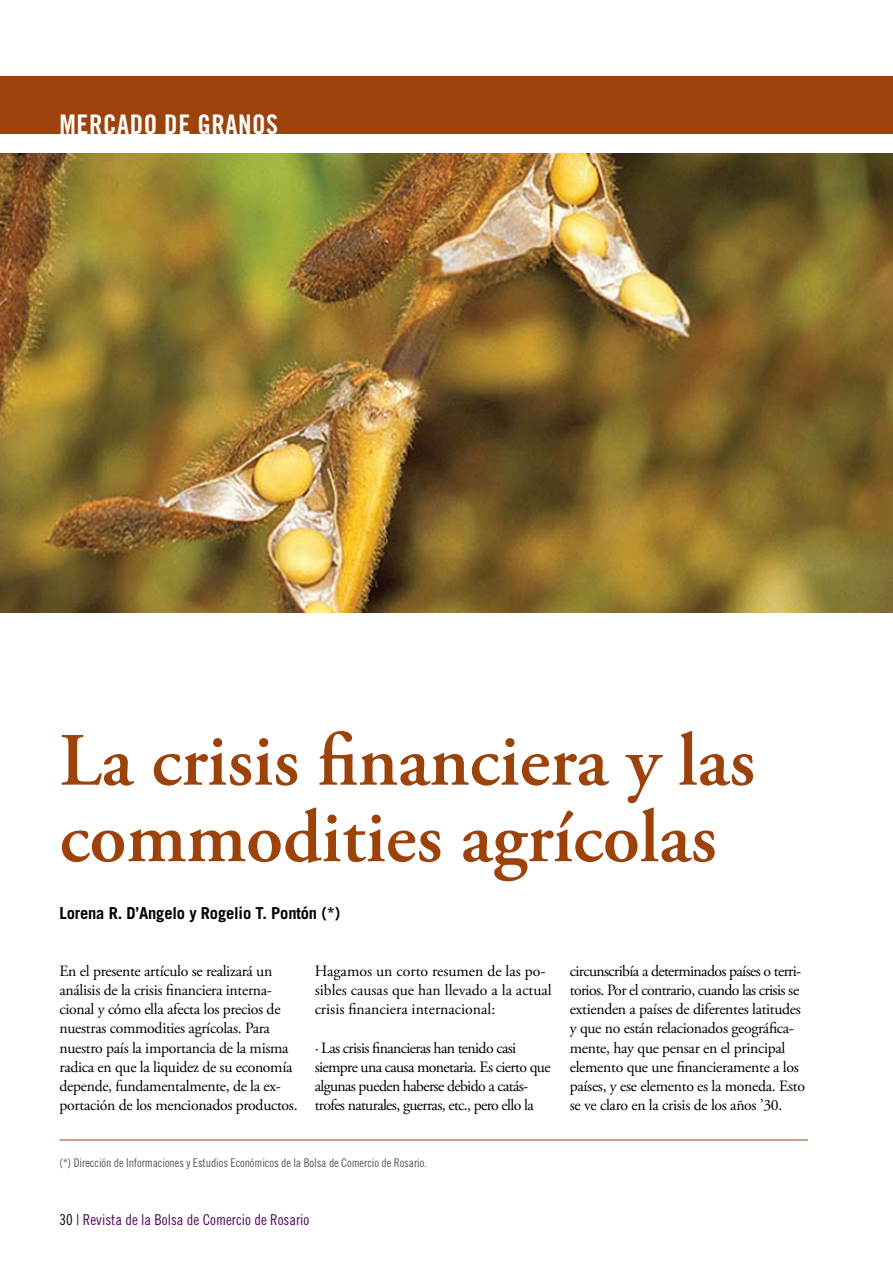
<style>
.page{position:relative;width:893px;height:1263px;background:#fff}
.page>*{position:absolute;margin:0;border:0;box-sizing:border-box;transform-origin:0 0}
.t1{font:600 75px/76.5px "Adobe Garamond Pro";color:#9c420b}
.t2{font:27px "Trade Gothic Bold Cond Twenty";letter-spacing:.02em;color:#fff}
.t3{font:700 16.5px "Trade Gothic";letter-spacing:-.01em;color:#000}
.t4{font:15.75px/19.2px "Adobe Garamond Pro";letter-spacing:-.02em;color:#000}
.t5{font:15.75px/19.2px "Adobe Garamond Pro";letter-spacing:-.04em;color:#000}
.t6{font:15.75px/19.2px "Adobe Garamond Pro";color:#000}
.t7{font:15px "Trade Gothic Cond Eighteen";color:#54075b}
.t8{font:12px "Trade Gothic Cond Eighteen";letter-spacing:-.01em;color:#58595b}
.s1{color:#000}
</style>
<div class="page">
<img style="left:0;top:154px;width:893px;height:458px">
<div style="left:0;top:77px;width:893px;height:57px;background:#9c420b"></div>
<hr style="left:60px;top:1140px;width:748px;height:1px;background:#9c420b">
<p class="t2" style="left:60px;top:108px;width:220px">MERCADO DE GRANOS</p>
<p class="t1" style="left:60px;top:723px;width:697px">La crisis financiera y las commodities agrícolas</p>
<p class="t3" style="left:60px;top:902px;width:282px">Lorena R. D’Angelo y Rogelio T. Pontón (*)</p>
<p class="t4" style="left:60px;top:962px;width:240px">En el presente artículo se realizará un análisis de la crisis financiera interna&shy;cional y cómo ella afecta los precios de nuestras commodities agrícolas. Para nuestro país la importancia de la misma radica en que la liquidez de su economía depende, fundamentalmente, de la ex&shy;portación de los mencionados productos.</p>
<p class="t6" style="left:315px;top:962px;width:239px">Hagamos un corto resumen de las po&shy;sibles causas que han llevado a la actual crisis financiera internacional:</p>
<p class="t5" style="left:315px;top:1038px;width:237px">· Las crisis financieras han tenido casi siempre una causa monetaria. Es cierto que algunas pueden haberse debido a catás&shy;trofes naturales, guerras, etc., pero ello la</p>
<p class="t8" style="left:60px;top:1156px;width:369px">(*) Dirección de Informaciones y Estudios Económicos de la Bolsa de Comercio de Rosario.</p>
<p class="t7" style="left:60px;top:1210px;width:251px"><span class="s1">30</span> | Revista de la Bolsa de Comercio de Rosario</p>
<p class="t4" style="left:570px;top:962px;width:237px">circunscribía a determinados países o terri&shy;torios. Por el contrario, cuando las crisis se extienden a países de diferentes latitudes y que no están relacionados geográfica&shy;mente, hay que pensar en el principal elemento que une financieramente a los países, y ese elemento es la moneda. Esto se ve claro en la crisis de los años ’30.</p>
</div>
